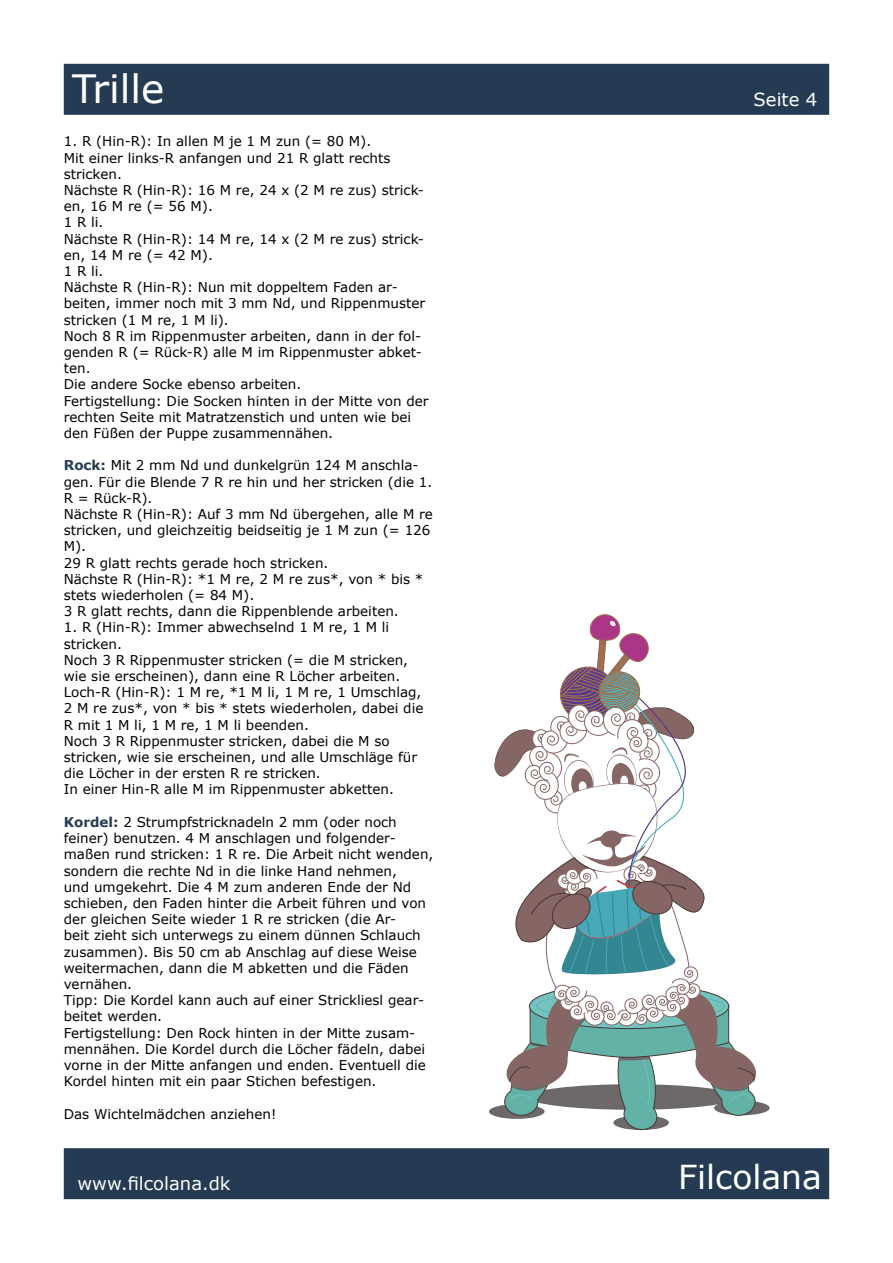
<style>
.page{position:relative;width:893px;height:1263px;background:#fff}
.page>*{position:absolute;margin:0;border:0;box-sizing:border-box;transform-origin:0 0}
.t1{font:39px "Verdana";color:#fff}
.t2{font:33px "Verdana";color:#fff}
.t3{font:18px "Verdana";color:#fff}
.t4{font:13.5px/16.2px "Verdana";color:#000}
.s1{font-weight:700;color:#243c54}
</style>
<div class="page">
<div style="left:64px;top:64px;width:765px;height:51px;background:#243b53;border:2px solid #243c54"></div>
<div style="left:64px;top:1148px;width:765px;height:51px;background:#243b53;border:2px solid #243c54"></div>
<svg style="left:714px;top:1100px;width:56px;height:15px"></svg>
<svg style="left:489px;top:614px;width:269px;height:516px"></svg>
<h1 class="t1" style="left:72px;top:64px;width:94px">Trille</h1>
<p class="t4" style="left:64px;top:134px;width:366px">1. R (Hin-R): In allen M je 1 M zun (= 80 M).<br>Mit einer links-R anfangen und 21 R glatt rechts stricken.<br>Nächste R (Hin-R): 16 M re, 24 x (2 M re zus) strick&shy;en, 16 M re (= 56 M).<br>1 R li.<br>Nächste R (Hin-R): 14 M re, 14 x (2 M re zus) strick&shy;en, 14 M re (= 42 M).<br>1 R li.<br>Nächste R (Hin-R): Nun mit doppeltem Faden ar&shy;beiten, immer noch mit 3 mm Nd, und Rippenmuster stricken (1 M re, 1 M li).<br>Noch 8 R im Rippenmuster arbeiten, dann in der fol&shy;genden R (= Rück-R) alle M im Rippenmuster abket&shy;ten.<br>Die andere Socke ebenso arbeiten.<br>Fertigstellung: Die Socken hinten in der Mitte von der rechten Seite mit Matratzenstich und unten wie bei den Füßen der Puppe zusammennähen.</p>
<p class="t4" style="left:64px;top:458px;width:371px"><span class="s1">Rock:</span> Mit 2 mm Nd und dunkelgrün 124 M anschla&shy;gen. Für die Blende 7 R re hin und her stricken (die 1.<br>R = Rück-R).<br>Nächste R (Hin-R): Auf 3 mm Nd übergehen, alle M re stricken, und gleichzeitig beidseitig je 1 M zun (= 126<br>M).<br>29 R glatt rechts gerade hoch stricken.<br>Nächste R (Hin-R): *1 M re, 2 M re zus*, von * bis * stets wiederholen (= 84 M).<br>3 R glatt rechts, dann die Rippenblende arbeiten.</p>
<p class="t4" style="left:64px;top:620px;width:361px">1. R (Hin-R): Immer abwechselnd 1 M re, 1 M li stricken.<br>Noch 3 R Rippenmuster stricken (= die M stricken, wie sie erscheinen), dann eine R Löcher arbeiten.<br>Loch-R (Hin-R): 1 M re, *1 M li, 1 M re, 1 Umschlag, 2 M re zus*, von * bis * stets wiederholen, dabei die R mit 1 M li, 1 M re, 1 M li beenden.<br>Noch 3 R Rippenmuster stricken, dabei die M so stricken, wie sie erscheinen, und alle Umschläge für die Löcher in der ersten R re stricken.<br>In einer Hin-R alle M im Rippenmuster abketten.</p>
<p class="t4" style="left:64px;top:814px;width:371px"><span class="s1">Kordel:</span> 2 Strumpfstricknadeln 2 mm (oder noch feiner) benutzen. 4 M anschlagen und folgender&shy;maßen rund stricken: 1 R re. Die Arbeit nicht wenden, sondern die rechte Nd in die linke Hand nehmen,<br>und umgekehrt. Die 4 M zum anderen Ende der Nd schieben, den Faden hinter die Arbeit führen und von der gleichen Seite wieder 1 R re stricken (die Ar-<br>beit zieht sich unterwegs zu einem dünnen Schlauch zusammen). Bis 50 cm ab Anschlag auf diese Weise weitermachen, dann die M abketten und die Fäden vernähen.<br>Tipp: Die Kordel kann auch auf einer Strickliesl gear&shy;beitet werden.<br>Fertigstellung: Den Rock hinten in der Mitte zusam&shy;mennähen. Die Kordel durch die Löcher fädeln, dabei vorne in der Mitte anfangen und enden. Eventuell die Kordel hinten mit ein paar Stichen befestigen.</p>
<p class="t4" style="left:64px;top:1106px;width:214px">Das Wichtelmädchen anziehen!</p>
<h3 class="t3" style="left:754px;top:88px;width:65px">Seite 4</h3>
<h3 class="t3" style="left:78px;top:1172px;width:154px">www.filcolana.dk</h3>
<h2 class="t2" style="left:678px;top:1156px;width:145px">Filcolana</h2>
</div>
